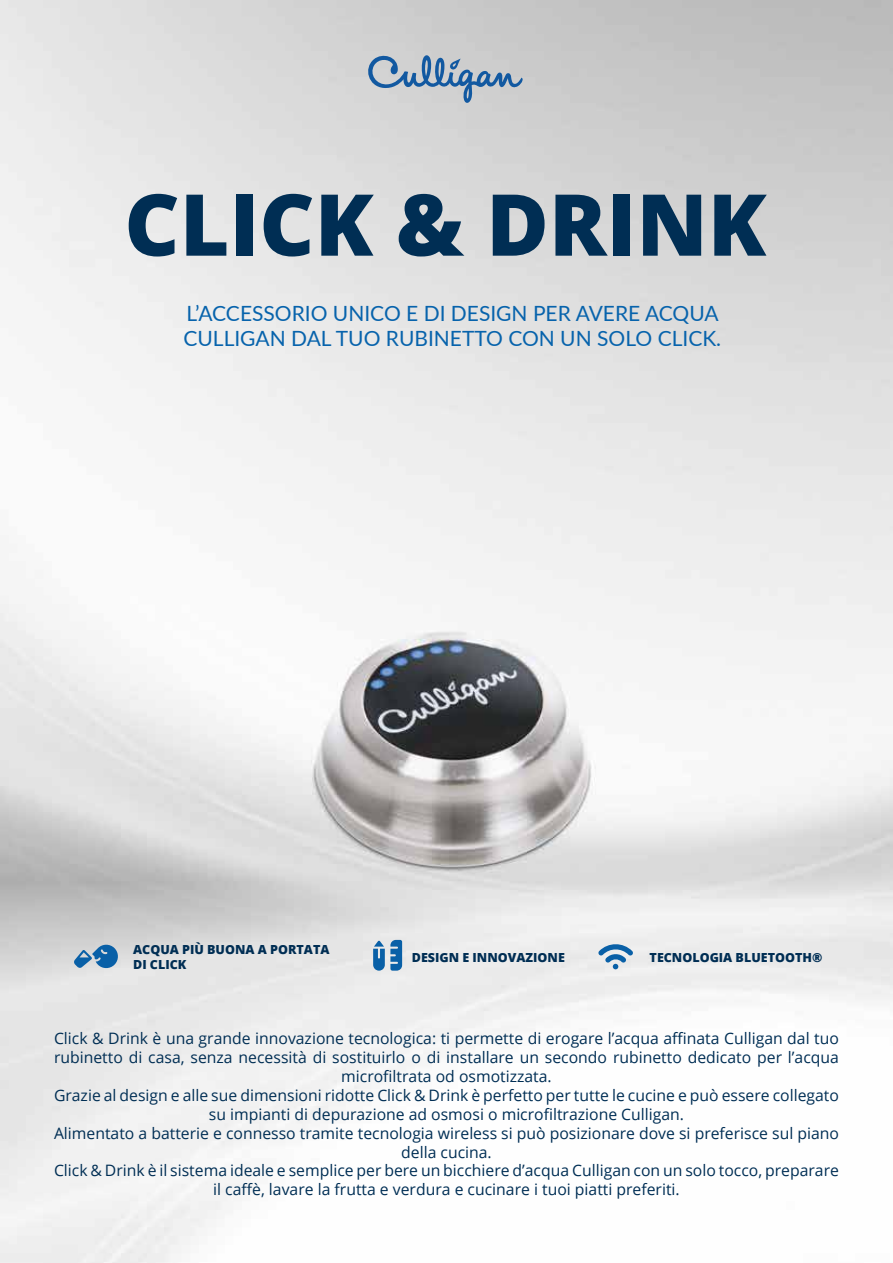
<style>
.page{position:relative;width:893px;height:1263px;background:#fff}
.page>*{position:absolute;margin:0;border:0;box-sizing:border-box;transform-origin:0 0}
.t1{font:800 85.5px "Open Sans";color:#002e54}
.t2{font:21px/25.2px "Lato";color:#0763ac}
.t3{font:15.75px/18.9px "Open Sans";color:#002e54;text-align:center}
.t4{font:800 12.45px/15px "Open Sans";color:#002e54}
</style>
<div class="page">
<img style="left:0;top:0;width:893px;height:1263px">
<svg style="left:363px;top:52px;width:160px;height:53px;background:#aab8c6"></svg>
<svg style="left:74px;top:943px;width:45px;height:26px"></svg>
<svg style="left:598px;top:942px;width:35px;height:27px"></svg>
<svg style="left:373px;top:940px;width:29px;height:31px"></svg>
<h1 class="t1" style="left:124px;top:160px;width:644px">CLICK &amp; DRINK</h1>
<h2 class="t2" style="left:183px;top:299px;width:539px">L’ACCESSORIO UNICO E DI DESIGN PER AVERE ACQUA<br>CULLIGAN DAL TUO RUBINETTO CON UN SOLO CLICK.</h2>
<p class="t4" style="left:133px;top:941px;width:198px">ACQUA PIÙ BUONA A PORTATA<br>DI CLICK</p>
<p class="t4" style="left:412px;top:949px;width:154px">DESIGN E INNOVAZIONE</p>
<p class="t4" style="left:650px;top:949px;width:174px">TECNOLOGIA BLUETOOTH®</p>
<p class="t3" style="left:54px;top:1028px;width:786px">Click &amp; Drink è una grande innovazione tecnologica: ti permette di erogare l’acqua affinata Culligan dal tuo rubinetto di casa, senza necessità di sostituirlo o di installare un secondo rubinetto dedicato per l’acqua microfiltrata od osmotizzata.<br>Grazie al design e alle sue dimensioni ridotte Click &amp; Drink è perfetto per tutte le cucine e può essere collegato su impianti di depurazione ad osmosi o microfiltrazione Culligan.<br>Alimentato a batterie e connesso tramite tecnologia wireless si può posizionare dove si preferisce sul piano della cucina.<br>Click &amp; Drink è il sistema ideale e semplice per bere un bicchiere d’acqua Culligan con un solo tocco, preparare il caffè, lavare la frutta e verdura e cucinare i tuoi piatti preferiti.</p>
</div>
